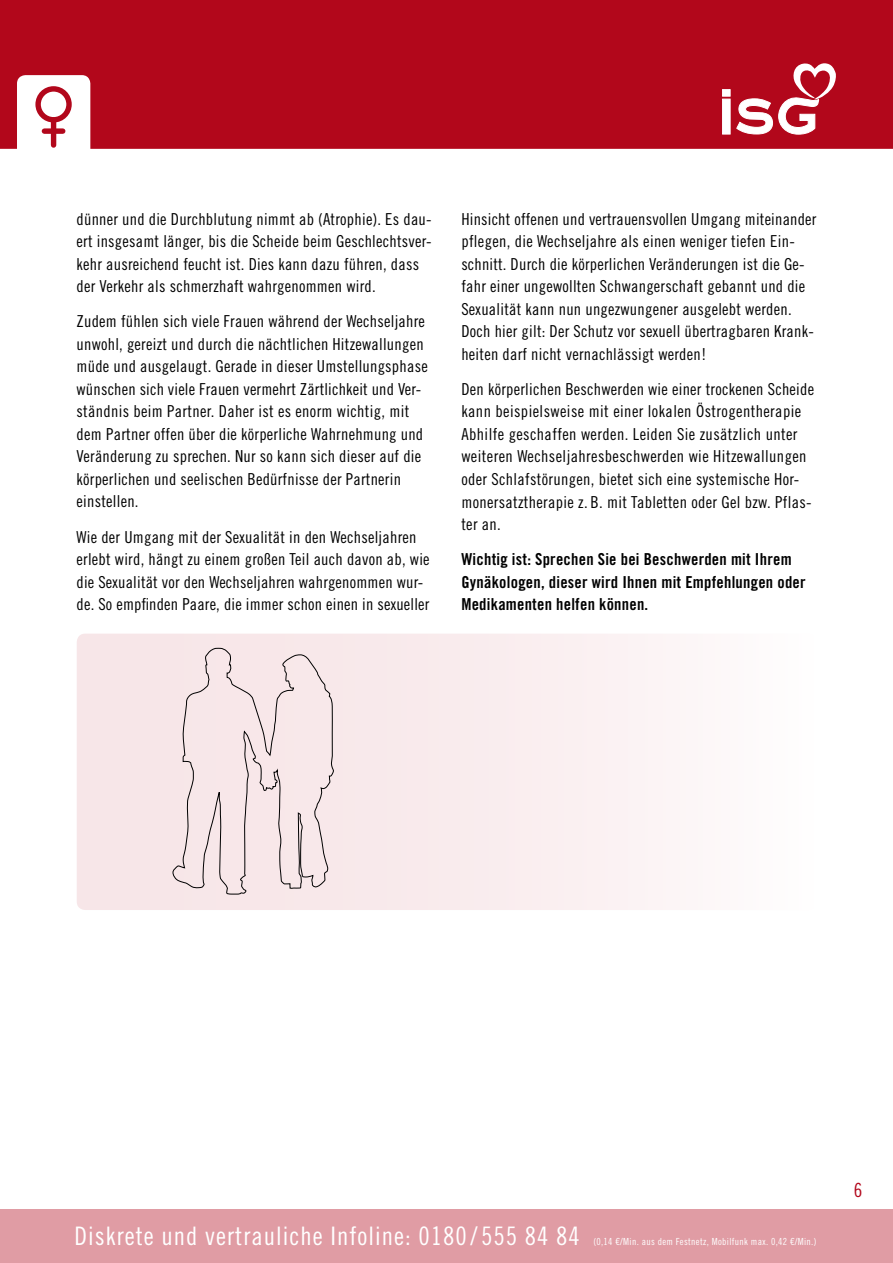
<style>
.page{position:relative;width:893px;height:1263px;background:#fff}
.page>*{position:absolute;margin:0;border:0;box-sizing:border-box;transform-origin:0 0}
.t1{font:25.5px "Trade Gothic LT Std Cn 18";letter-spacing:.04em;color:#fff}
.t2{font:19.5px "Trade Gothic LT Std Cn 18";color:#b2071b}
.t3{font:16.5px/22.5px "Trade Gothic LT Std Cn 18";letter-spacing:.015em;color:#000}
.t4{font:16.5px/22.5px "Trade Gothic LT Std Bd Cn 20";letter-spacing:.015em;color:#000}
.t5{font:9.75px "Trade Gothic LT Std Cn 18";letter-spacing:.035em;color:#fff}
</style>
<div class="page">
<div style="left:0;top:0;width:893px;height:149px;background:#b2071b"></div>
<div style="left:722px;top:99px;width:8px;height:35px;background:#fff"></div>
<svg style="left:736px;top:63px;width:100px;height:71px"></svg>
<div style="left:722px;top:89px;width:8px;height:7px;background:#fff;border:1px solid #fff"></div>
<div style="left:35px;top:86px;width:37px;height:36px;border:5px solid #b2071b;border-radius:50%"></div>
<div style="left:51px;top:120px;width:5px;height:25px;background:#b2071b"></div>
<div style="left:44px;top:128px;width:19px;height:6px;background:#b2071b"></div>
<div style="left:0;top:1210px;width:893px;height:53px;background:#e09ca4"></div>
<div style="left:77px;top:634px;width:586px;height:276px;background:#f9ebed"></div>
<svg style="left:172px;top:647px;width:162px;height:248px;background:#eddddf"></svg>
<p class="t3" style="left:77px;top:207px;width:357px">dünner und die Durchblutung nimmt ab (Atrophie). Es dau‑ ert insgesamt länger, bis die Scheide beim Geschlechtsver‑ kehr ausreichend feucht ist. Dies kann dazu führen, dass der Verkehr als schmerzhaft wahrgenommen wird.</p>
<p class="t3" style="left:77px;top:310px;width:353px">Zudem fühlen sich viele Frauen während der Wechseljahre unwohl, gereizt und durch die nächtlichen Hitzewallungen müde und ausgelaugt. Gerade in dieser Umstellungsphase wünschen sich viele Frauen vermehrt Zärtlichkeit und Ver‑ ständnis beim Partner. Daher ist es enorm wichtig, mit dem Partner offen über die körperliche Wahrnehmung und Veränderung zu sprechen. Nur so kann sich dieser auf die körperlichen und seelischen Bedürfnisse der Partnerin einstellen.</p>
<p class="t3" style="left:77px;top:525px;width:355px">Wie der Umgang mit der Sexualität in den Wechseljahren erlebt wird, hängt zu einem großen Teil auch davon ab, wie die Sexualität vor den Wechseljahren wahrgenommen wur‑ de. So empfinden Paare, die immer schon einen in sexueller</p>
<p class="t3" style="left:461px;top:207px;width:357px">Hinsicht offenen und vertrauensvollen Umgang miteinander pflegen, die Wechseljahre als einen weniger tiefen Ein‑ schnitt. Durch die körperlichen Veränderungen ist die Ge‑ fahr einer ungewollten Schwangerschaft gebannt und die Sexualität kann nun ungezwungener ausgelebt werden.<br>Doch hier gilt: Der Schutz vor sexuell übertragbaren Krank‑ heiten darf nicht vernachlässigt werden!</p>
<p class="t3" style="left:461px;top:378px;width:354px">Den körperlichen Beschwerden wie einer trockenen Scheide kann beispielsweise mit einer lokalen Östrogentherapie Abhilfe geschaffen werden. Leiden Sie zusätzlich unter weiteren Wechseljahresbeschwerden wie Hitzewallungen oder Schlafstörungen, bietet sich eine systemische Hor‑ monersatztherapie z. B. mit Tabletten oder Gel bzw. Pflas‑ ter an.</p>
<p class="t4" style="left:461px;top:548px;width:346px">Wichtig ist: Sprechen Sie bei Beschwerden mit Ihrem<br>Gynäkologen, dieser wird Ihnen mit Empfehlungen oder<br>Medikamenten helfen können.</p>
<h1 class="t1" style="left:74px;top:1221px;width:507px">Diskrete und vertrauliche Infoline: 0180/555 84 84</h1>
<p class="t5" style="left:593px;top:1235px;width:225px">(0,14 €/Min. aus dem Festnetz, Mobilfunk max. 0,42 €/Min.)</p>
<p class="t2" style="left:854px;top:1178px;width:10px">6</p>
</div>
